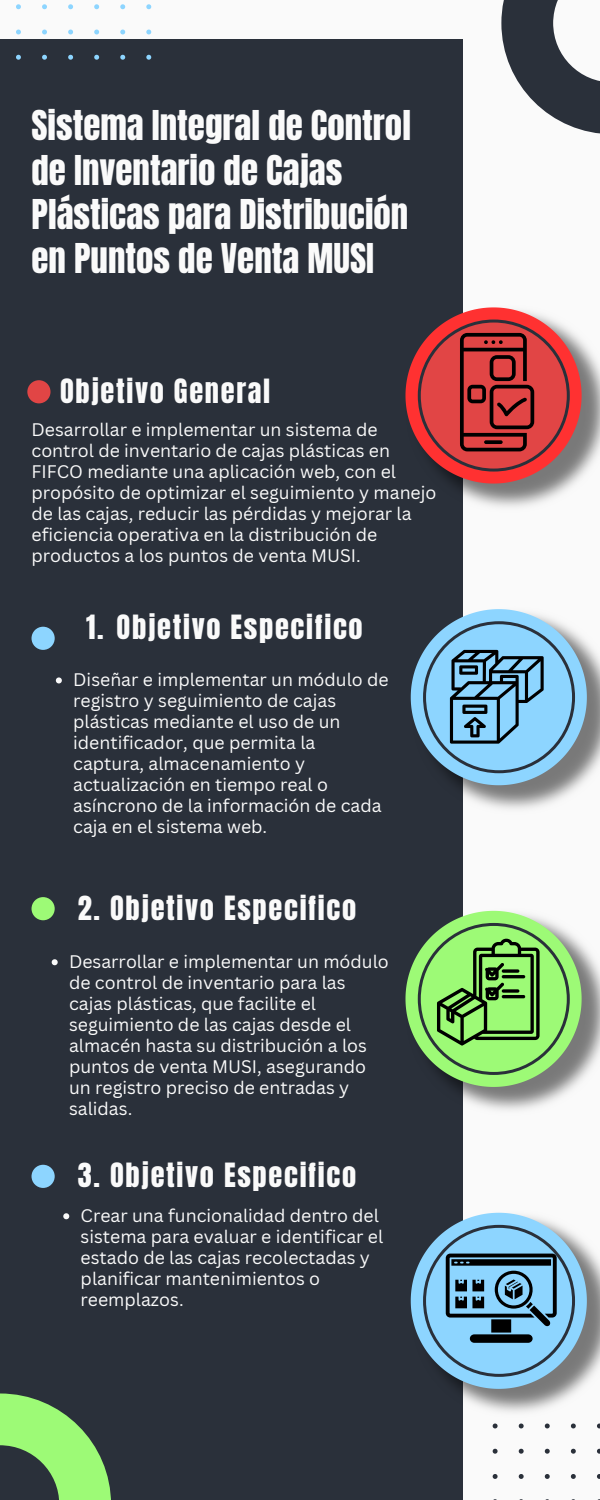
<style>
.page{position:relative;width:600px;height:1500px;background:#fafafa}
.page>*{position:absolute;margin:0;border:0;box-sizing:border-box;transform-origin:0 0}
.t1{font:34.9px/44.2px "Anton";color:#fafafa}
.t2{font:28.4px "Anton";letter-spacing:.06em;color:#fafafa}
.t3{font:17.7px/21px "Canva Sans";color:#fafafa}
</style>
<div class="page">
<div style="left:0;top:39px;width:463px;height:1461px;background:#2a303a"></div>
<div style="left:27px;top:380px;width:24px;height:23px;background:#e14545;border-radius:50%"></div>
<div style="left:32px;top:627px;width:23px;height:23px;background:#8dd5ff;border-radius:50%"></div>
<img style="left:410px;top:643px;width:190px;height:166px">
<div style="left:32px;top:897px;width:23px;height:23px;background:#9dfa76;border-radius:50%"></div>
<div style="left:32px;top:1165px;width:23px;height:23px;background:#8dd5ff;border-radius:50%"></div>
<svg style="left:16px;top:4px;width:135px;height:56px"></svg>
<svg style="left:0;top:1393px;width:111px;height:107px"></svg>
<svg style="left:501px;top:0;width:99px;height:134px"></svg>
<img style="left:405px;top:342px;width:195px;height:165px">
<img style="left:405px;top:910px;width:195px;height:200px">
<svg style="left:411px;top:609px;width:176px;height:176px;background:#76a5c2"></svg>
<svg style="left:406px;top:911px;width:176px;height:176px;background:#7db867"></svg>
<svg style="left:410px;top:1213px;width:190px;height:287px"></svg>
<svg style="left:406px;top:307px;width:176px;height:177px;background:#b14445"></svg>
<svg style="left:56px;top:677px;width:6px;height:6px"></svg>
<svg style="left:52px;top:959px;width:6px;height:6px"></svg>
<svg style="left:63px;top:1213px;width:6px;height:6px"></svg>
<h1 class="t1" style="left:32px;top:104px;width:381px">Sistema Integral de Control de Inventario de Cajas<br>Plásticas para Distribución en Puntos de Venta MUSI</h1>
<h2 class="t2" style="left:60px;top:370px;width:212px">Objetivo General</h2>
<p class="t3" style="left:32px;top:418px;width:406px">Desarrollar e implementar un sistema de control de inventario de cajas plásticas en FIFCO mediante una aplicación web, con el propósito de optimizar el seguimiento y manejo de las cajas, reducir las pérdidas y mejorar la eficiencia operativa en la distribución de productos a los puntos de venta MUSI.</p>
<p class="t2" style="left:86px;top:606px;width:278px">1. Objetivo Especifico</p>
<p class="t3" style="left:73px;top:669px;width:317px">Diseñar e implementar un módulo de registro y seguimiento de cajas plásticas mediante el uso de un identificador, que permita la captura, almacenamiento y actualizació n en tiempo real o asíncrono de la información de cada caja en el sistema web.</p>
<h2 class="t2" style="left:78px;top:887px;width:280px">2. Objetivo Especifico</h2>
<p class="t3" style="left:69px;top:951px;width:321px">Desarrollar e implementar un módulo de control de inventario para las cajas plásticas, que facilite el seguimiento de las cajas desde el almacén hasta su distribución a los puntos de venta MUSI, asegurando un registro preciso de entradas y salidas.</p>
<h2 class="t2" style="left:78px;top:1155px;width:280px">3. Objetivo Especifico</h2>
<p class="t3" style="left:81px;top:1205px;width:304px">Crear una funcionalidad dentro del sistema para evaluar e identificar el estado de las cajas recolectadas y planificar mantenimientos o reemplazos.</p>
</div>
